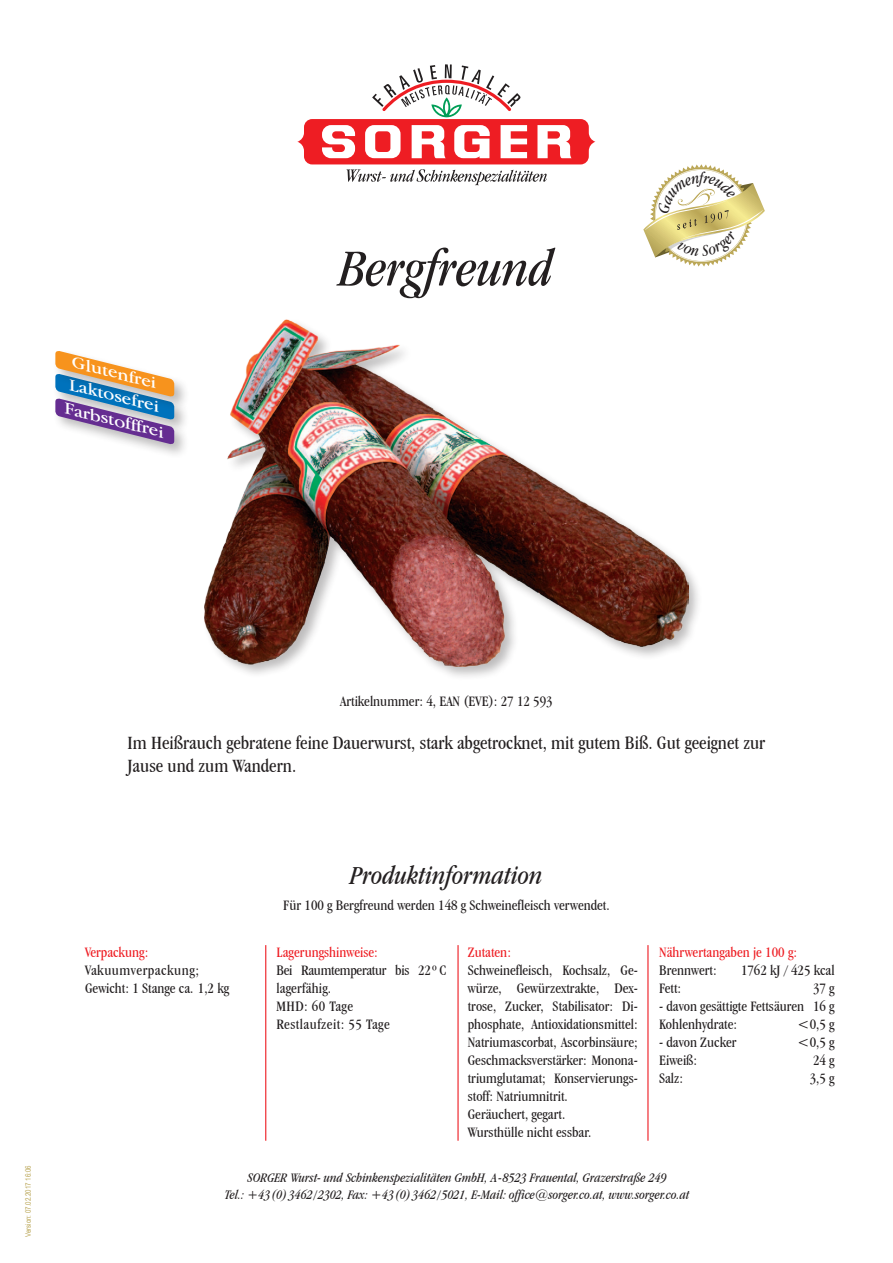
<style>
.page{position:relative;width:893px;height:1263px;background:#fff}
.page>*{position:absolute;margin:0;border:0;box-sizing:border-box;transform-origin:0 0}
.t1{font:italic condensed 54px "Garamond IT Cby BT";color:#231f20}
.t2{font:italic condensed 27px "Garamond IT Cby BT";color:#231f20}
.t3{font:condensed 19.5px/23.4px "Garamond IT Cby BT";color:#231f20}
.t4{font:italic 16.8px "Garamond IT Cby BT";color:#fff;scale:1.14 1}
.t5{font:condensed 15px/18px "Garamond IT Cby BT";color:#231f20}
.t6{font:condensed 15px "Garamond IT Cby BT";color:#ee1d23}
.t7{font:italic condensed 13.5px/17.2px "Garamond IT Cby BT";color:#231f20;text-align:center}
.t8{font:7.5px "Arial Narrow";color:#baa655}
</style>
<div class="page">
<div style="left:202px;top:317px;width:500px;height:363px;background:#231f20;opacity:.3"></div>
<img style="left:205px;top:317px;width:483px;height:349px">
<hr style="left:265px;top:945px;width:1px;height:196px;background:#ee1d23">
<hr style="left:457px;top:945px;width:2px;height:196px;background:#ee1d23">
<hr style="left:647px;top:945px;width:1px;height:196px;background:#ee1d23">
<svg style="left:297px;top:64px;width:298px;height:121px"></svg>
<div style="left:52px;top:348px;width:137px;height:63px;background:#231f20;opacity:.3"></div>
<div style="left:52px;top:395px;width:137px;height:63px;background:#231f20;opacity:.3"></div>
<svg style="left:55px;top:350px;width:119px;height:95px"></svg>
<svg style="left:643px;top:164px;width:122px;height:103px"></svg>
<p class="t4" style="left:76px;top:352px;width:78px;rotate:14deg">Glutenfrei</p>
<p class="t4" style="left:68px;top:398px;width:91px;rotate:14deg">Farbstofffrei</p>
<p class="t4" style="left:73px;top:375px;width:83px;rotate:14deg">Laktosefrei</p>
<h1 class="t1" style="left:339px;top:237px;width:216px">Bergfreund</h1>
<p class="t8" style="left:23px;top:1237px;width:73px;rotate:-90deg">Version: 07.02.2017 16:06</p>
<p class="t5" style="left:340px;top:692px;width:214px">Artikelnummer: 4, EAN (EVE): 27 12 593</p>
<h3 class="t3" style="left:128px;top:731px;width:639px">Im Heißrauch gebratene feine Dauerwurst, stark abgetrocknet, mit gutem Biß. Gut geeignet zur<br>Jause und zum Wandern.</h3>
<p class="t6" style="left:85px;top:943px;width:65px">Verpackung:</p>
<p class="t5" style="left:85px;top:960px;width:146px">Vakuumverpackung;<br>Gewicht: 1 Stange ca. 1,2 kg</p>
<h2 class="t2" style="left:350px;top:859px;width:194px">Produktinformation</h2>
<p class="t5" style="left:283px;top:896px;width:328px">Für 100 g Bergfreund werden 148 g Schweinefleisch verwendet.</p>
<p class="t6" style="left:276px;top:943px;width:103px">Lagerungshinweise:</p>
<p class="t5" style="left:276px;top:960px;width:172px">Bei Raumtemperatur bis 22º C lagerfähig.<br>MHD: 60 Tage<br>Restlaufzeit: 55 Tage</p>
<p class="t6" style="left:468px;top:943px;width:45px">Zutaten:</p>
<p class="t5" style="left:468px;top:960px;width:172px">Schweinefleisch, Kochsalz, Ge&shy;würze, Gewürzextrakte, Dex&shy;trose, Zucker, Stabilisator: Di&shy;phosphate, Antioxidationsmittel:<br>Natriumascorbat, Ascorbinsäure;<br>Geschmacksverstärker: Monona&shy;triumglutamat; Konservierungs&shy;stoff: Natriumnitrit.<br>Geräuchert, gegart.<br>Wursthülle nicht essbar.</p>
<p class="t6" style="left:659px;top:943px;width:139px">Nährwertangaben je 100 g:</p>
<p class="t5" style="left:659px;top:960px;width:59px">Brennwert:</p>
<p class="t5" style="left:741px;top:960px;width:95px">1762 kJ / 425 kcal</p>
<p class="t5" style="left:659px;top:978px;width:24px">Fett:</p>
<p class="t5" style="left:813px;top:978px;width:23px">37 g</p>
<p class="t5" style="left:659px;top:996px;width:177px">- davon gesättigte Fettsäuren 16 g<br>Kohlenhydrate:</p>
<p class="t5" style="left:797px;top:1014px;width:39px">&lt;0,5 g</p>
<p class="t5" style="left:659px;top:1032px;width:79px">- davon Zucker</p>
<p class="t5" style="left:797px;top:1032px;width:39px">&lt;0,5 g</p>
<p class="t5" style="left:659px;top:1050px;width:40px">Eiweiß:</p>
<p class="t5" style="left:813px;top:1050px;width:23px">24 g</p>
<p class="t5" style="left:659px;top:1068px;width:25px">Salz:</p>
<p class="t5" style="left:810px;top:1068px;width:26px">3,5 g</p>
<p class="t7" style="left:225px;top:1169px;width:466px">SORGER Wurst- und Schinkenspezialitäten GmbH, A-8523 Frauental, Grazerstraße 249<br>Tel.: +43 (0) 3462/2302, Fax: +43 (0) 3462/5021, E-Mail: office@sorger.co.at, www.sorger.co.at</p>
</div>
